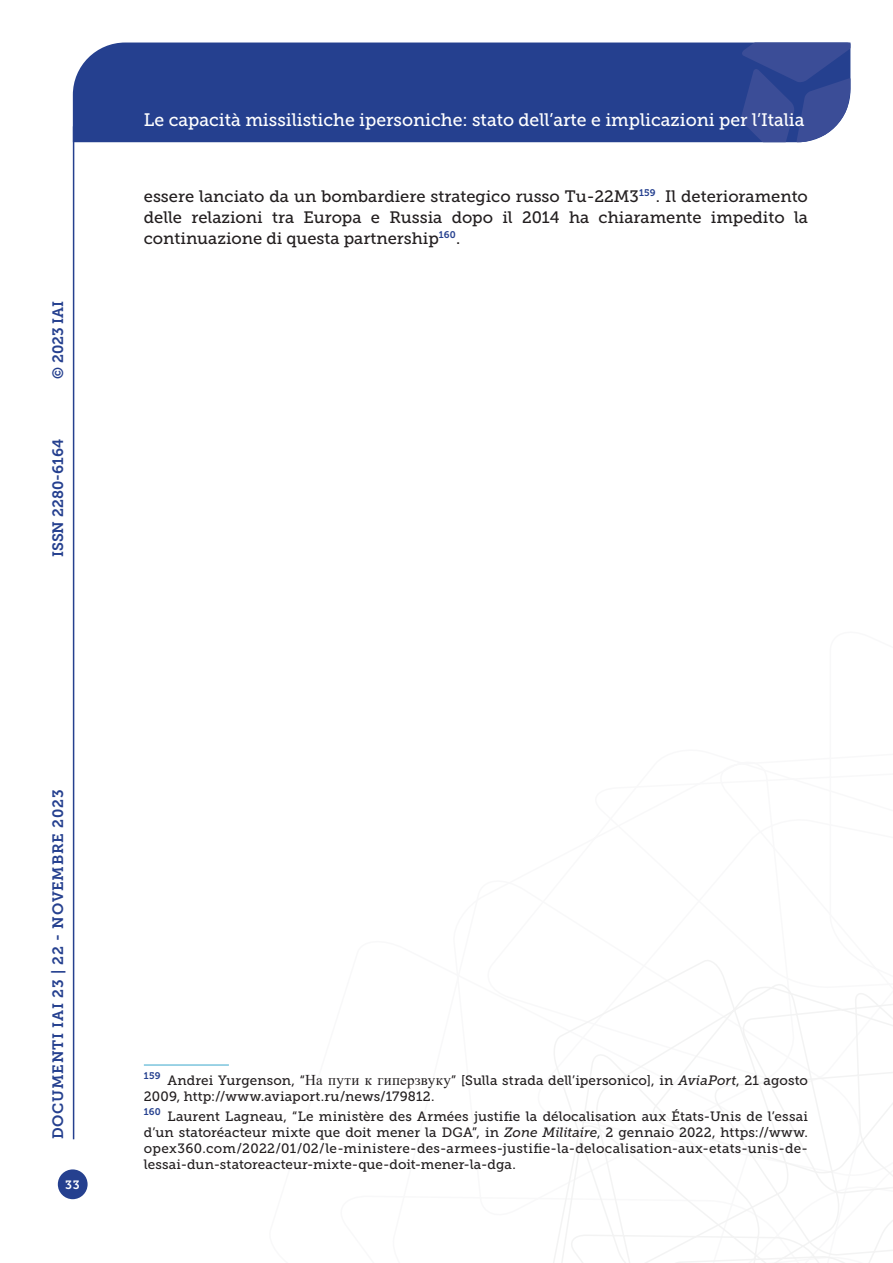
<style>
.page{position:relative;width:893px;height:1263px;background:#fff}
.page>*{position:absolute;margin:0;border:0;box-sizing:border-box;transform-origin:0 0}
.t1{font:18px "Museo Slab 500";color:#fff}
.t2{font:16.5px/21px "Museo Slab 500";color:#231f20;text-align:justify}
.t3{font:15px "Museo Slab 700";letter-spacing:.05em;color:#25408f}
.t4{font:15px "Museo Slab 700";color:#25408f}
.Nota{font:13.5px/16.2px "Museo Slab 500";letter-spacing:.01em;color:#231f20}
.t5{font:12px "Museo Slab 700";color:#fff}
.s1{font-family:"Times New Roman";font-size:15px}
.s2{font-style:italic}
</style>
<div class="page">
<svg style="left:553px;top:960px;width:340px;height:303px"></svg>
<div style="left:73px;top:43px;width:668px;height:99px;background:#25408f"></div>
<svg style="left:741px;top:43px;width:109px;height:99px"></svg>
<div style="left:58px;top:1169px;width:30px;height:30px;background:#25408f;border-radius:50%"></div>
<hr style="left:73px;top:126px;width:1px;height:1013px;background:#25408f">
<hr style="left:144px;top:1065px;width:85px;height:1px;background:#39a7cc">
<p class="t3" style="left:50px;top:379px;width:80px;rotate:-90deg">© 2023 IAI</p>
<p class="t4" style="left:50px;top:557px;width:120px;rotate:-90deg">ISSN 2280-6164</p>
<h1 class="t1" style="left:144px;top:110px;width:662px">Le capacità missilistiche ipersoniche: stato dell’arte e implicazioni per l’Italia</h1>
<p class="t2" style="left:144px;top:186px;width:666px">essere lanciato da un bombardiere strategico russo Tu-22M3<sup>159</sup>. Il deterioramento delle relazioni tra Europa e Russia dopo il 2014 ha chiaramente impedito la continuazione di questa partnership<sup>160</sup>.</p>
<p class="t3" style="left:50px;top:1139px;width:351px;rotate:-90deg">DOCUMENTI IAI 23 | 22 - NOVEMBRE 2023</p>
<p class="t5" style="left:65px;top:1178px;width:16px">33</p>
<p class="Nota" style="left:144px;top:1072px;width:666px"><sup>159</sup> Andrei Yurgenson, “<span class="s1">На пути к гиперзвуку</span>” [Sulla strada dell’ipersonico], in <span class="s2">AviaPort</span>, 21 agosto<br>2009, http://www.aviaport.ru/news/179812.</p>
<p class="Nota" style="left:144px;top:1108px;width:666px;text-align:justify"><sup>160</sup> Laurent Lagneau, “Le ministère des Armées justifie la délocalisation aux États-Unis de l’essai d’un statoréacteur mixte que doit mener la DGA”, in <span class="s2">Zone Militaire</span>, 2 gennaio 2022, https://www. opex360.com/2022/01/02/le-ministere-des-armees-justifie-la-delocalisation-aux-etats-unis-de&shy;lessai-dun-statoreacteur-mixte-que-doit-mener-la-dga.</p>
</div>
